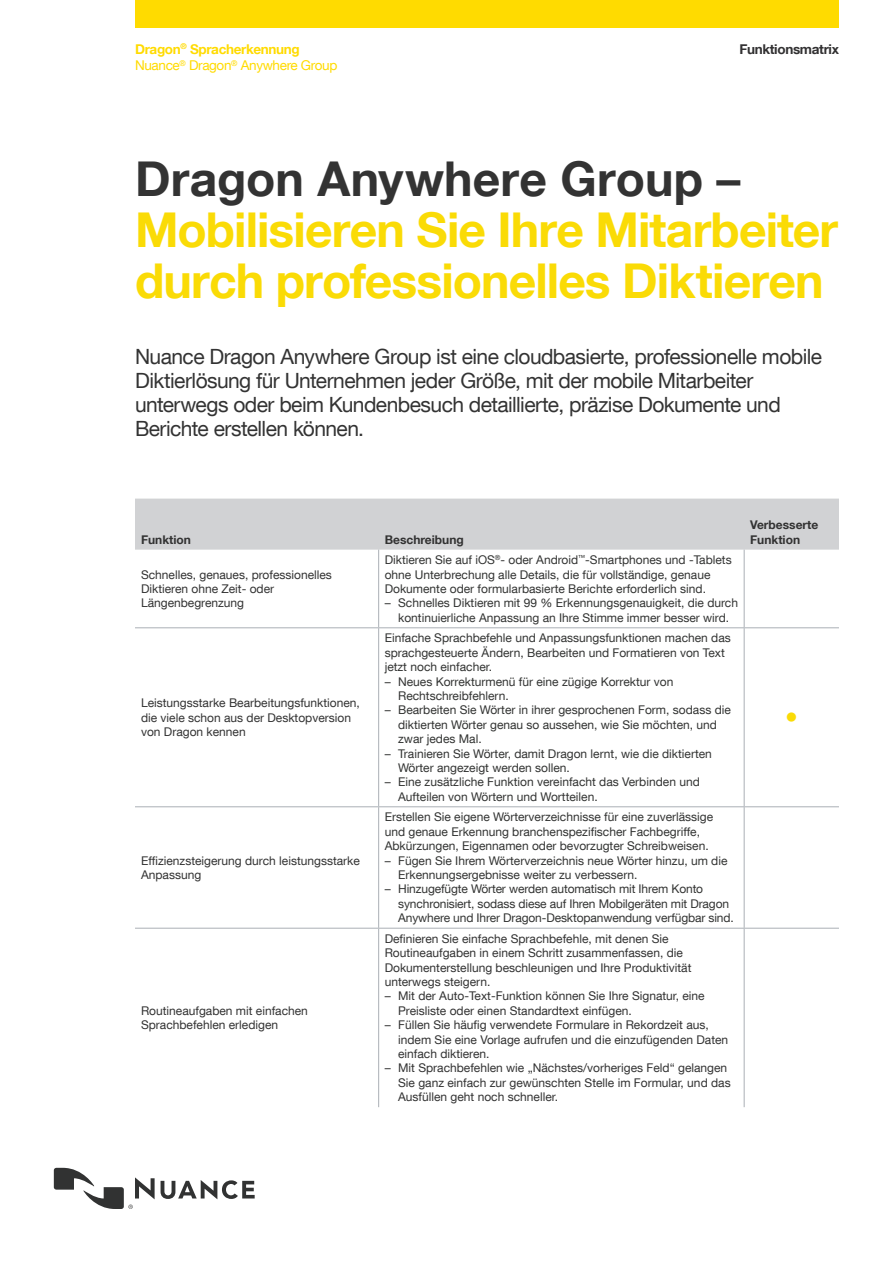
<style>
.page{position:relative;width:893px;height:1263px;background:#fff}
.page>*{position:absolute;margin:0;border:0;box-sizing:border-box;transform-origin:0 0}
.Headline_34_34{font:700 48px/51px "Helvetica Neue LT Com";letter-spacing:-.015em;color:#fadb06}
.t1{font:25.5px "Helvetica Neue LT Com";color:#fadb06}
.Front_B__Intro_Text{font:21px/24px "Helvetica Neue LT Com";letter-spacing:-.025em;color:#333}
.t2{font:13.5px "Helvetica Neue LT Com";letter-spacing:-.025em;color:#ffdb00}
.t3{font:700 13.5px "Helvetica Neue LT Com";letter-spacing:-.025em;color:#ffdb00}
.t4{font:700 13.5px "Helvetica Neue LT Com";letter-spacing:-.025em;color:#323132}
.t5{font:12px/14.4px "Helvetica Neue LT Com";color:#323332}
.t6{font:12px/14.4px "Helvetica Neue LT Com";color:#323232}
.t7{font:700 12px/14.4px "Helvetica Neue LT Com";color:#323232}
.s1{color:#333}
</style>
<div class="page">
<div style="left:135px;top:0;width:704px;height:27px;background:#ffdb00"></div>
<svg style="left:161px;top:1180px;width:94px;height:19px"></svg>
<svg style="left:54px;top:1168px;width:101px;height:41px"></svg>
<div style="left:135px;top:499px;width:704px;height:51px;background:#d1d2d4"></div>
<hr style="left:378px;top:550px;width:1px;height:77px;background:#aaafb5">
<hr style="left:744px;top:550px;width:1px;height:77px;background:#aaafb5">
<hr style="left:135px;top:627px;width:244px;height:1px;background:#aaafb5">
<hr style="left:379px;top:627px;width:365px;height:1px;background:#aaafb5">
<hr style="left:378px;top:628px;width:1px;height:178px;background:#aaafb5">
<hr style="left:744px;top:627px;width:95px;height:1px;background:#aaafb5">
<hr style="left:744px;top:628px;width:1px;height:178px;background:#aaafb5">
<hr style="left:135px;top:806px;width:244px;height:1px;background:#aaafb5">
<hr style="left:379px;top:806px;width:365px;height:1px;background:#aaafb5">
<hr style="left:378px;top:807px;width:1px;height:121px;background:#aaafb5">
<hr style="left:744px;top:806px;width:95px;height:1px;background:#aaafb5">
<hr style="left:744px;top:807px;width:1px;height:121px;background:#aaafb5">
<hr style="left:135px;top:928px;width:244px;height:1px;background:#aaafb5">
<hr style="left:379px;top:928px;width:365px;height:1px;background:#aaafb5">
<hr style="left:378px;top:928px;width:1px;height:179px;background:#aaafb5">
<hr style="left:744px;top:928px;width:95px;height:1px;background:#aaafb5">
<hr style="left:744px;top:928px;width:1px;height:179px;background:#aaafb5">
<p class="t3" style="left:135px;top:41px;width:166px">Dragon<sup>®</sup> Spracherkennung</p>
<p class="t2" style="left:135px;top:57px;width:204px">Nuance<sup>®</sup> Dragon<sup>®</sup> Anywhere Group</p>
<p class="t4" style="left:739px;top:41px;width:101px">Funktionsmatrix</p>
<p class="Headline_34_34" style="left:135px;top:152px;width:705px"><span class="s1">Dragon Anywhere Group –<br></span>Mobilisieren Sie Ihre Mitarbeiter durch professionelles Diktieren</p>
<p class="Front_B__Intro_Text" style="left:135px;top:344px;width:688px">Nuance Dragon Anywhere Group ist eine cloudbasierte, professionelle mobile Diktierlösung für Unternehmen jeder Größe, mit der mobile Mitarbeiter unterwegs oder beim Kundenbesuch detaillierte, präzise Dokumente und Berichte erstellen können.</p>
<p class="t7" style="left:141px;top:532px;width:52px">Funktion</p>
<p class="t7" style="left:385px;top:532px;width:81px">Beschreibung</p>
<p class="t6" style="left:141px;top:567px;width:192px">Schnelles, genaues, professionelles<br>Diktieren ohne Zeit- oder<br>Längenbegrenzung</p>
<p class="t6" style="left:141px;top:695px;width:220px">Leistungsstarke Bearbeitungsfunktionen, die viele schon aus der Desktopversion von Dragon kennen</p>
<p class="t6" style="left:141px;top:853px;width:220px">Effizienzsteigerung durch leistungsstarke<br>Anpassung</p>
<p class="t6" style="left:141px;top:1003px;width:168px">Routineaufgaben mit einfachen<br>Sprachbefehlen erledigen</p>
<p class="t5" style="left:385px;top:552px;width:349px">Diktieren Sie auf iOS<sup>®</sup>- oder Android<sup>™</sup>-Smartphones und -Tablets ohne Unterbrechung alle Details, die für vollständige, genaue<br>Dokumente oder formularbasierte Berichte erforderlich sind.</p>
<p class="t5" style="left:385px;top:596px;width:355px;text-align:center">– Schnelles Diktieren mit 99 % Erkennungsgenauigkeit, die durch kontinuierliche Anpassung an Ihre Stimme immer besser wird.</p>
<p class="t5" style="left:385px;top:631px;width:348px">Einfache Sprachbefehle und Anpassungsfunktionen machen das sprachgesteuerte Ändern, Bearbeiten und Formatieren von Text jetzt noch einfacher.</p>
<p class="t5" style="left:398px;top:674px;width:277px;text-indent:-14px">– Neues Korrekturmenü für eine zügige Korrektur von<br>Rechtschreibfehlern.</p>
<p class="t5" style="left:398px;top:703px;width:334px;text-indent:-14px">– Bearbeiten Sie Wörter in ihrer gesprochenen Form, sodass die diktierten Wörter genau so aussehen, wie Sie möchten, und zwar jedes Mal.</p>
<p class="t5" style="left:398px;top:746px;width:315px;text-indent:-14px">– Trainieren Sie Wörter, damit Dragon lernt, wie die diktierten<br>Wörter angezeigt werden sollen.</p>
<p class="t5" style="left:398px;top:775px;width:303px;text-indent:-14px">– Eine zusätzliche Funktion vereinfacht das Verbinden und<br>Aufteilen von Wörtern und Wortteilen.</p>
<p class="t5" style="left:385px;top:810px;width:330px">Erstellen Sie eigene Wörterverzeichnisse für eine zuverlässige und genaue Erkennung branchenspezifischer Fachbegriffe,<br>Abkürzungen, Eigennamen oder bevorzugter Schreibweisen.</p>
<p class="t5" style="left:398px;top:853px;width:331px;text-indent:-14px">– Fügen Sie Ihrem Wörterverzeichnis neue Wörter hinzu, um die<br>Erkennungsergebnisse weiter zu verbessern.</p>
<p class="t5" style="left:398px;top:882px;width:337px;text-indent:-14px">– Hinzugefügte Wörter werden automatisch mit Ihrem Konto synchronisiert, sodass diese auf Ihren Mobilgeräten mit Dragon<br>Anywhere und Ihrer Dragon-Desktopanwendung verfügbar sind.</p>
<p class="t6" style="left:385px;top:931px;width:308px">Definieren Sie einfache Sprachbefehle, mit denen Sie Routineaufgaben in einem Schritt zusammenfassen, die Dokumenterstellung beschleunigen und Ihre Produktivität unterwegs steigern.</p>
<p class="t6" style="left:398px;top:988px;width:308px;text-indent:-14px">– Mit der Auto-Text-Funktion können Sie Ihre Signatur, eine<br>Preisliste oder einen Standardtext einfügen.</p>
<p class="t6" style="left:398px;top:1017px;width:332px;text-indent:-14px">– Füllen Sie häufig verwendete Formulare in Rekordzeit aus, indem Sie eine Vorlage aufrufen und die einzufügenden Daten einfach diktieren.</p>
<p class="t6" style="left:398px;top:1060px;width:334px;text-indent:-14px">– Mit Sprachbefehlen wie „Nächstes/vorheriges Feld“ gelangen<br>Sie ganz einfach zur gewünschten Stelle im Formular, und das<br>Ausfüllen geht noch schneller.</p>
<p class="t7" style="left:750px;top:517px;width:70px">Verbesserte<br>Funktion</p>
<p class="t1" style="left:785px;top:702px;width:14px">•</p>
</div>
